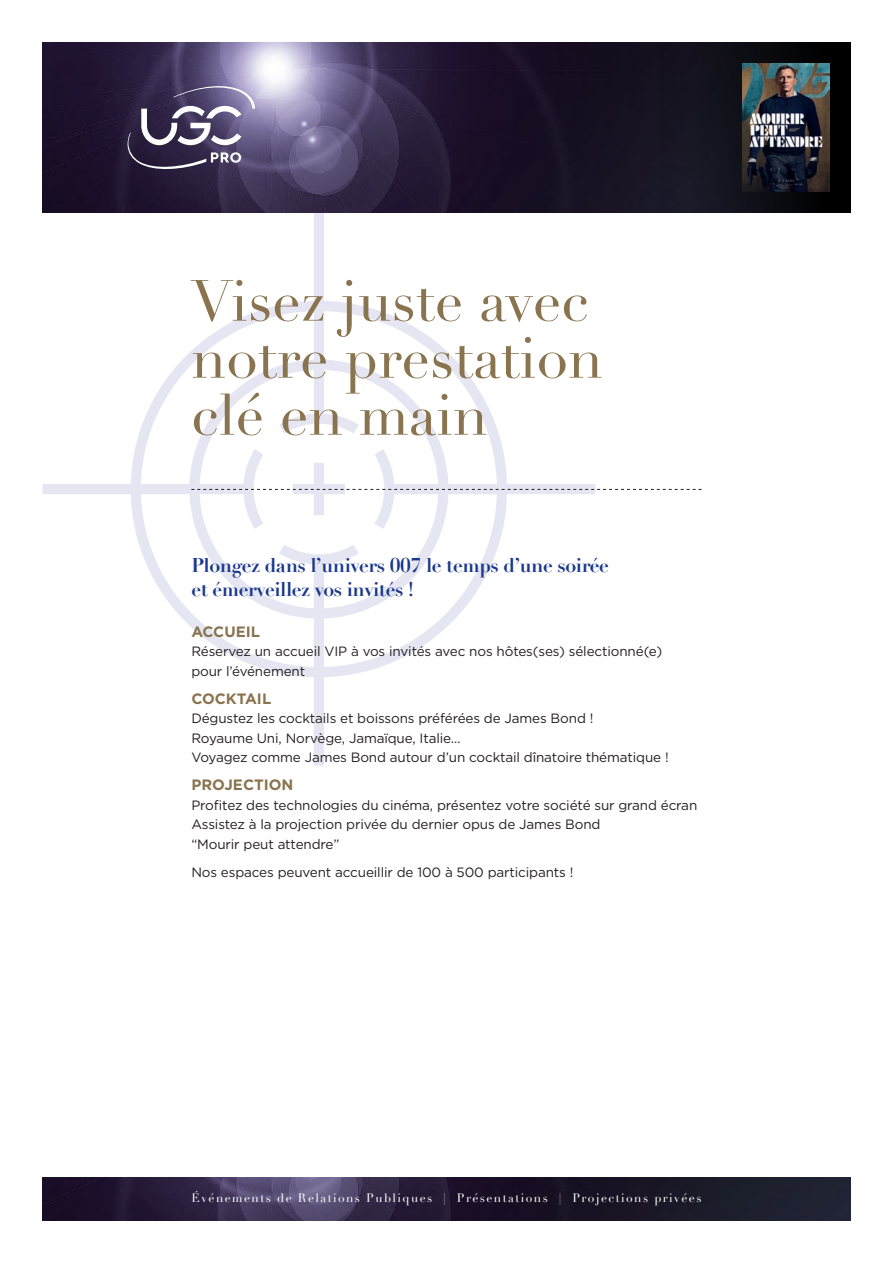
<style>
.page{position:relative;width:893px;height:1263px;background:#fff}
.page>*{position:absolute;margin:0;border:0;box-sizing:border-box;transform-origin:0 0}
.t1{font:57px/57px "Didot";color:#89744f}
.t2{font:700 19.5px/24px "Didot";letter-spacing:-.02em;color:#1b388c}
.t3{font:700 15px "Gotham";color:#89744f}
.t4{font:13.5px/19.5px "Gotham";letter-spacing:-.01em;color:#231f20}
.t5{font:12px "Didot";letter-spacing:.12em;color:#fff}
</style>
<div class="page">
<svg style="left:43px;top:213px;width:462px;height:552px"></svg>
<img style="left:43px;top:43px;width:616px;height:170px">
<img style="left:43px;top:1178px;width:807px;height:42px">
<svg style="left:127px;top:82px;width:128px;height:90px;background:#605775"></svg>
<svg style="left:191px;top:463px;width:511px;height:52px"></svg>
<div style="left:659px;top:43px;width:191px;height:170px;background:linear-gradient(to right,#1a1928,#040706)"></div>
<img style="left:742px;top:64px;width:87px;height:127px">
<h1 class="t1" style="left:191px;top:274px;width:413px">Visez juste avec notre prestation clé en main</h1>
<h2 class="t2" style="left:191px;top:553px;width:419px">Plongez dans l’univers 007 le temps d’une soirée et émerveillez vos invités !</h2>
<p class="t3" style="left:191px;top:622px;width:70px">ACCUEIL</p>
<p class="t4" style="left:191px;top:642px;width:472px">Réservez un accueil VIP à vos invités avec nos hôtes(ses) sélectionné(e) pour l’événement</p>
<p class="t3" style="left:191px;top:689px;width:81px">COCKTAIL</p>
<p class="t4" style="left:191px;top:709px;width:479px">Dégustez les cocktails et boissons préférées de James Bond !<br>Royaume Uni, Norvège, Jamaïque, Italie…<br>Voyagez comme James Bond autour d’un cocktail dînatoire thématique !</p>
<p class="t3" style="left:191px;top:776px;width:104px">PROJECTION</p>
<p class="t4" style="left:191px;top:795px;width:507px">Profitez des technologies du cinéma, présentez votre société sur grand écran<br>Assistez à la projection privée du dernier opus de James Bond<br>“Mourir peut attendre”</p>
<p class="t4" style="left:191px;top:862px;width:384px">Nos espaces peuvent accueillir de 100 à 500 participants !</p>
<p class="t5" style="left:192px;top:1190px;width:511px">Événements de Relations Publiques | Présentations | Projections privées</p>
</div>
